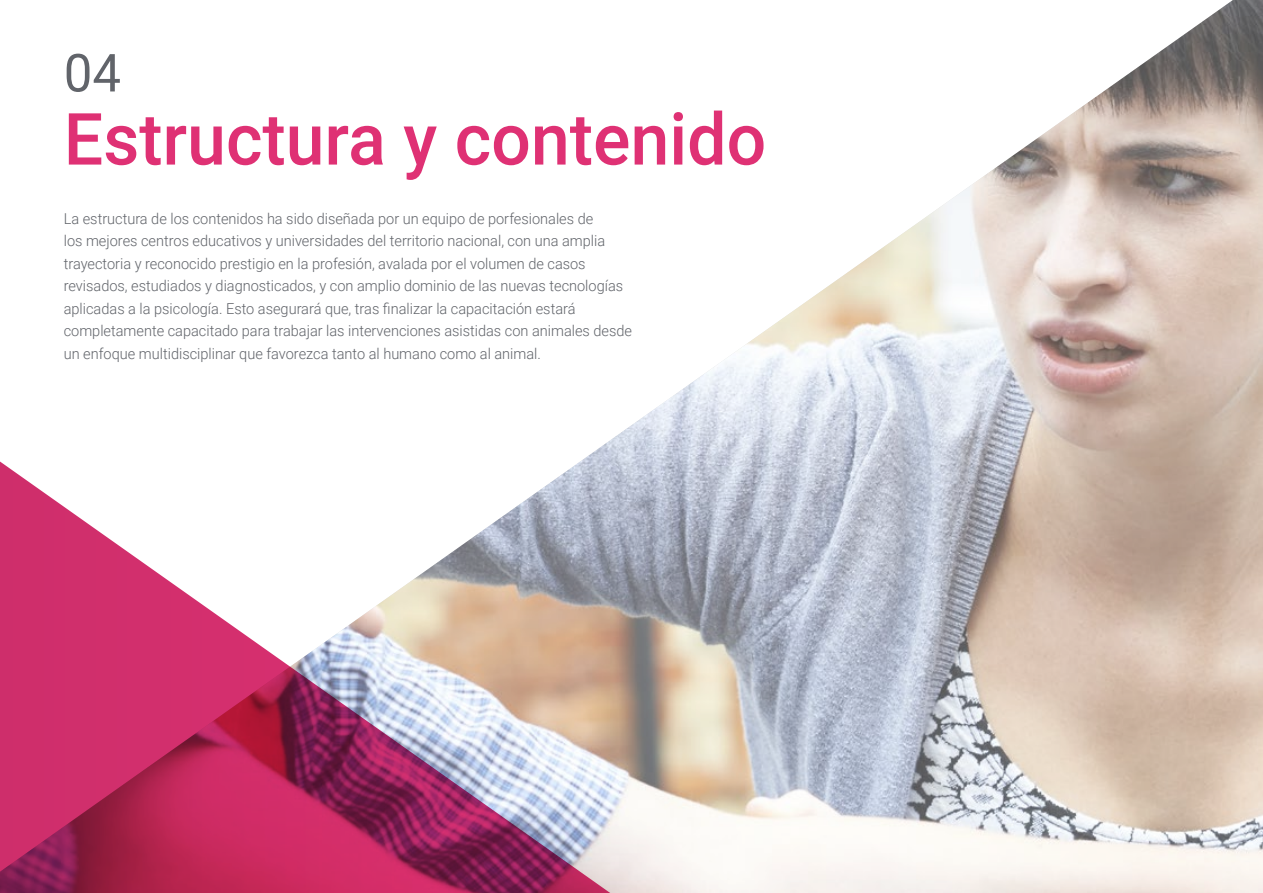
<style>
.page{position:relative;width:1263px;height:893px;background:#fff}
.page>*{position:absolute;margin:0;border:0;box-sizing:border-box;transform-origin:0 0}
.t1{font:500 72px "Roboto";color:#df3174}
.t2{font:52.5px "Roboto";color:#61646a}
.t3{font:300 15px/22.5px "Roboto";color:#61646a}
</style>
<div class="page">
<img style="left:602px;top:0;width:661px;height:893px">
<svg style="left:0;top:446px;width:640px;height:447px"></svg>
<h2 class="t2" style="left:64px;top:36px;width:59px">04</h2>
<h1 class="t1" style="left:64px;top:89px;width:704px">Estructura y contenido</h1>
<p class="t3" style="left:64px;top:207px;width:570px">La estructura de los contenidos ha sido diseñada por un equipo de porfesionales de<br>los mejores centros educativos y universidades del territorio nacional, con una amplia trayectoria y reconocido prestigio en la profesión, avalada por el volumen de casos revisados, estudiados y diagnosticados, y con amplio dominio de las nuevas tecnologías aplicadas a la psicología. Esto asegurará que, tras finalizar la capacitación estará completamente capacitado para trabajar las intervenciones asistidas con animales desde un enfoque multidisciplinar que favorezca tanto al humano como al animal.</p>
</div>
